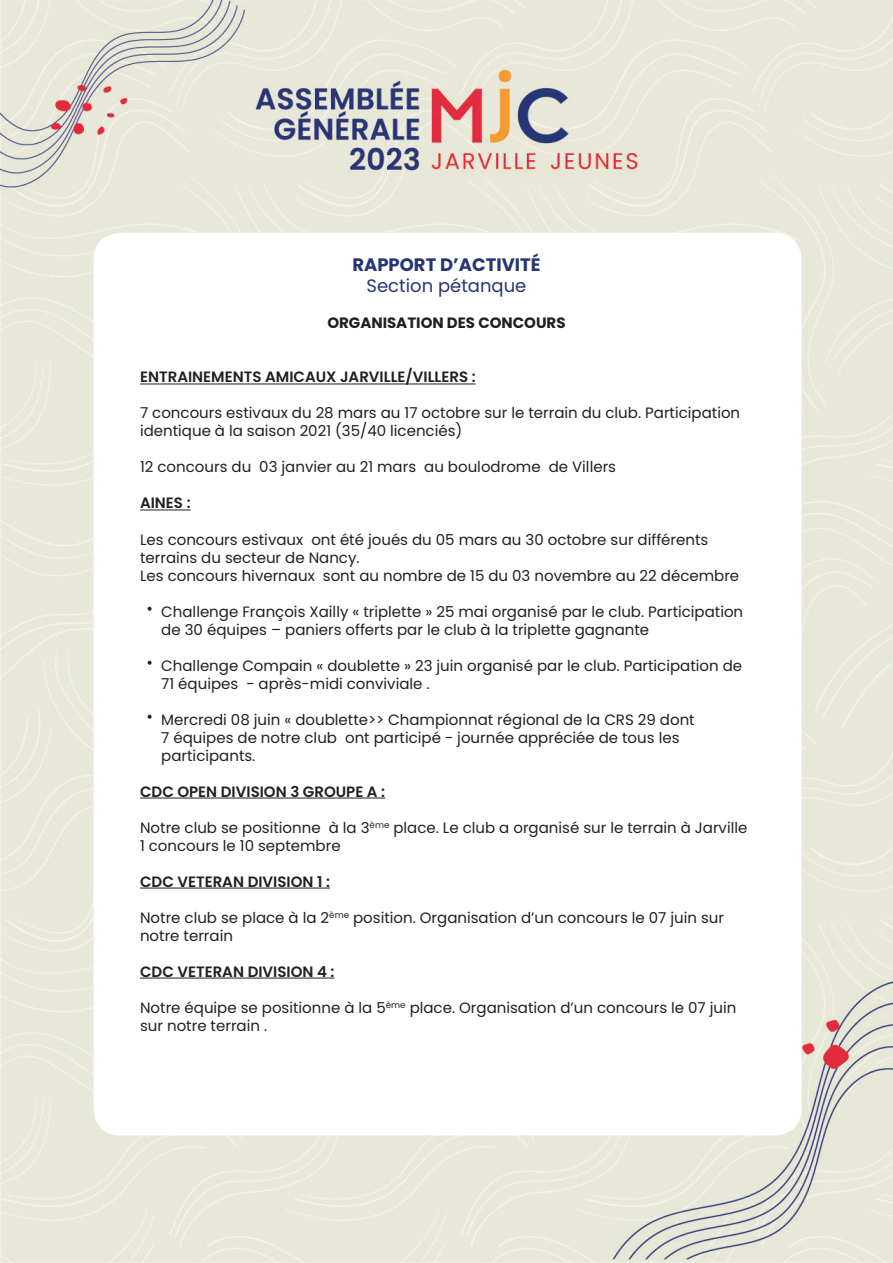
<style>
.page{position:relative;width:893px;height:1263px;background:#fff}
.page>*{position:absolute;margin:0;border:0;box-sizing:border-box;transform-origin:0 0}
.t1{font:700 18px "Poppins";color:#253674}
.t2{font:18px "Poppins";color:#253674}
.t3{font:15px/18px "Poppins";color:#231f20}
.t4{font:600 15px "Poppins";color:#231f20}
.t5{font:700 15px "Poppins";color:#231f20}
.t6{font:15px "Minion Pro";color:#231f20}
</style>
<div class="page">
<img style="left:0;top:0;width:893px;height:1263px">
<div style="left:94px;top:233px;width:707px;height:902px;background:#fff;border-radius:27px"></div>
<hr style="left:140px;top:384px;width:336px;height:1px;background:#231f20">
<hr style="left:140px;top:510px;width:51px;height:1px;background:#231f20">
<hr style="left:140px;top:798px;width:245px;height:1px;background:#231f20">
<hr style="left:140px;top:888px;width:190px;height:1px;background:#231f20">
<hr style="left:140px;top:978px;width:195px;height:1px;background:#231f20">
<p class="t1" style="left:352px;top:254px;width:190px">RAPPORT D’ACTIVITÉ</p>
<p class="t2" style="left:367px;top:275px;width:161px">Section pétanque</p>
<p class="t5" style="left:327px;top:314px;width:240px">ORGANISATION DES CONCOURS</p>
<p class="t4" style="left:140px;top:368px;width:337px">ENTRAINEMENTS AMICAUX JARVILLE/VILLERS :</p>
<p class="t3" style="left:140px;top:404px;width:602px">7 concours estivaux du 28 mars au 17 octobre sur le terrain du club. Participation identique à la saison 2021 (35/40 licenciés)</p>
<p class="t3" style="left:140px;top:458px;width:477px">12 concours du 03 janvier au 21 mars au boulodrome de Villers</p>
<p class="t4" style="left:140px;top:494px;width:52px">AINES :</p>
<p class="t3" style="left:140px;top:530px;width:601px">Les concours estivaux ont été joués du 05 mars au 30 octobre sur différents terrains du secteur de Nancy.<br>Les concours hivernaux sont au nombre de 15 du 03 novembre au 22 décembre</p>
<p class="t3" style="left:161px;top:602px;width:583px">Challenge François Xailly « triplette » 25 mai organisé par le club. Participation de 30 équipes – paniers offerts par le club à la triplette gagnante</p>
<p class="t3" style="left:161px;top:656px;width:582px">Challenge Compain « doublette » 23 juin organisé par le club. Participation de<br>71 équipes - après-midi conviviale .</p>
<p class="t3" style="left:161px;top:710px;width:535px">Mercredi 08 juin « doublette&gt;&gt; Championnat régional de la CRS 29 dont<br>7 équipes de notre club ont participé - journée appréciée de tous les participants.</p>
<p class="t4" style="left:140px;top:782px;width:247px">CDC OPEN DIVISION 3 GROUPE A :</p>
<p class="t3" style="left:140px;top:818px;width:609px">Notre club se positionne à la 3<sup>ème</sup> place. Le club a organisé sur le terrain à Jarville<br>1 concours le 10 septembre</p>
<p class="t4" style="left:140px;top:872px;width:191px">CDC VETERAN DIVISION 1 :</p>
<p class="t3" style="left:140px;top:908px;width:585px">Notre club se place à la 2<sup>ème</sup> position. Organisation d’un concours le 07 juin sur notre terrain</p>
<p class="t4" style="left:140px;top:962px;width:196px">CDC VETERAN DIVISION 4 :</p>
<p class="t3" style="left:140px;top:998px;width:598px">Notre équipe se positionne à la 5<sup>ème</sup> place. Organisation d’un concours le 07 juin sur notre terrain .</p>
<p class="t6" style="left:147px;top:598px;width:7px">•</p>
<p class="t6" style="left:147px;top:652px;width:7px">•</p>
<p class="t6" style="left:147px;top:706px;width:7px">•</p>
</div>
